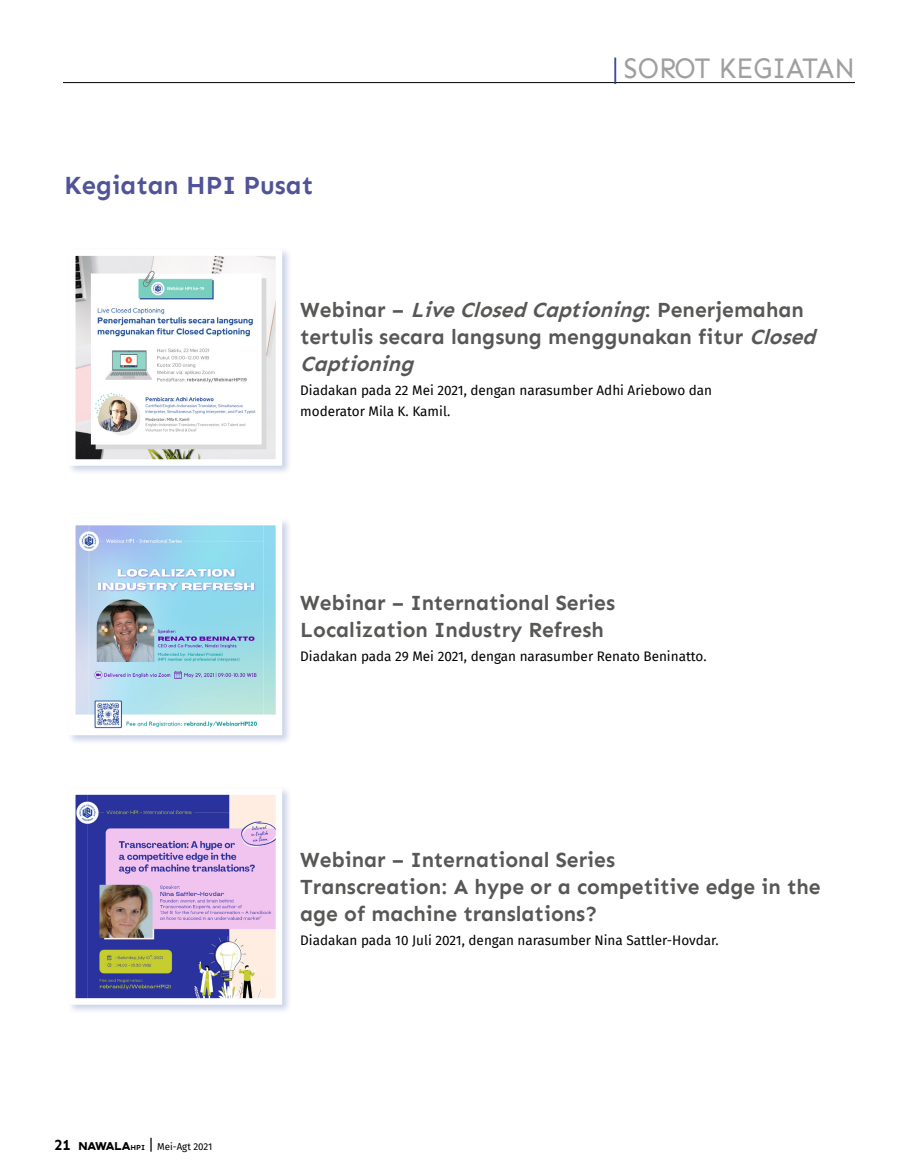
<style>
.page{position:relative;width:918px;height:1175px;background:#fff}
.page>*{position:absolute;margin:0;border:0;box-sizing:border-box;transform-origin:0 0}
.t1{font:29.7px "Sen";color:#a19e9e;scale:.91 1}
.t2{font:700 25.5px "Sen";color:#505398}
.t3{font:700 21px/27px "Sen";color:#575756}
.t4{font:13.5px/21px "Fira Sans";color:#000}
.t5{font:9.75px "Fira Sans";color:#000}
.s1{font-weight:800;color:#2f408f}
.s2{font-style:italic}
.s3{font-family:"Sen";font-weight:700;font-size:15px}
.s4{font-family:"Aemstel";font-size:11.25px}
.s5{font-family:"Sen";font-weight:700;font-size:7.5px}
.s6{font-size:15px}
</style>
<div class="page">
<hr style="left:63px;top:82px;width:792px;height:1px;background:#000">
<div style="left:67px;top:247px;width:225px;height:228px;background:#294a99;opacity:.25"></div>
<img style="left:77px;top:257px;width:197px;height:201px">
<div style="left:69px;top:249px;width:213px;height:217px;border:7px solid #fff"></div>
<div style="left:67px;top:516px;width:225px;height:229px;background:#294a99;opacity:.25"></div>
<img style="left:77px;top:527px;width:197px;height:200px">
<div style="left:69px;top:519px;width:213px;height:216px;border:7px solid #fff"></div>
<div style="left:67px;top:786px;width:225px;height:228px;background:#294a99;opacity:.25"></div>
<img style="left:77px;top:796px;width:197px;height:200px">
<div style="left:69px;top:788px;width:213px;height:216px;border:7px solid #fff"></div>
<p class="t2" style="left:64px;top:171px;width:250px">Kegiatan HPI Pusat</p>
<h1 class="t1" style="left:613px;top:51px;width:267px"><span class="s1">|</span> SOROT KEGIATAN</h1>
<p class="t3" style="left:300px;top:297px;width:523px">W e b i n a r – <span class="s2">LiveClosed Captioning</span>: P e n e rj e m a h a n tertulis secara langsung menggunakan fitur <span class="s2">Closed<br>Captioning</span></p>
<p class="t4" style="left:300px;top:380px;width:413px">Diadakan pada 22 Mei 2021, dengan narasumber Adhi Ariebowo dan moderator Mila K. Kamil.</p>
<p class="t3" style="left:300px;top:589px;width:316px">Webinar – International Series<br>Localization Industry Refresh</p>
<p class="t4" style="left:300px;top:645px;width:408px">Diadakan pada 29 Mei 2021, dengan narasumber Renato Beninatto.</p>
<p class="t5" style="left:54px;top:1139px;width:160px"><span class="s3">21</span> <span class="s4">NAWALA</span><span class="s5">HPI</span> <span class="s6">|</span> Mei-Agt 2021</p>
<p class="t3" style="left:300px;top:846px;width:522px">Webinar – International Series<br>Transcreation: A hype or a competitive edge in the age of machine translations?</p>
<p class="t4" style="left:300px;top:929px;width:420px">Diadakan pada 10 Juli 2021, dengan narasumber Nina Sattler-Hovdar.</p>
</div>
